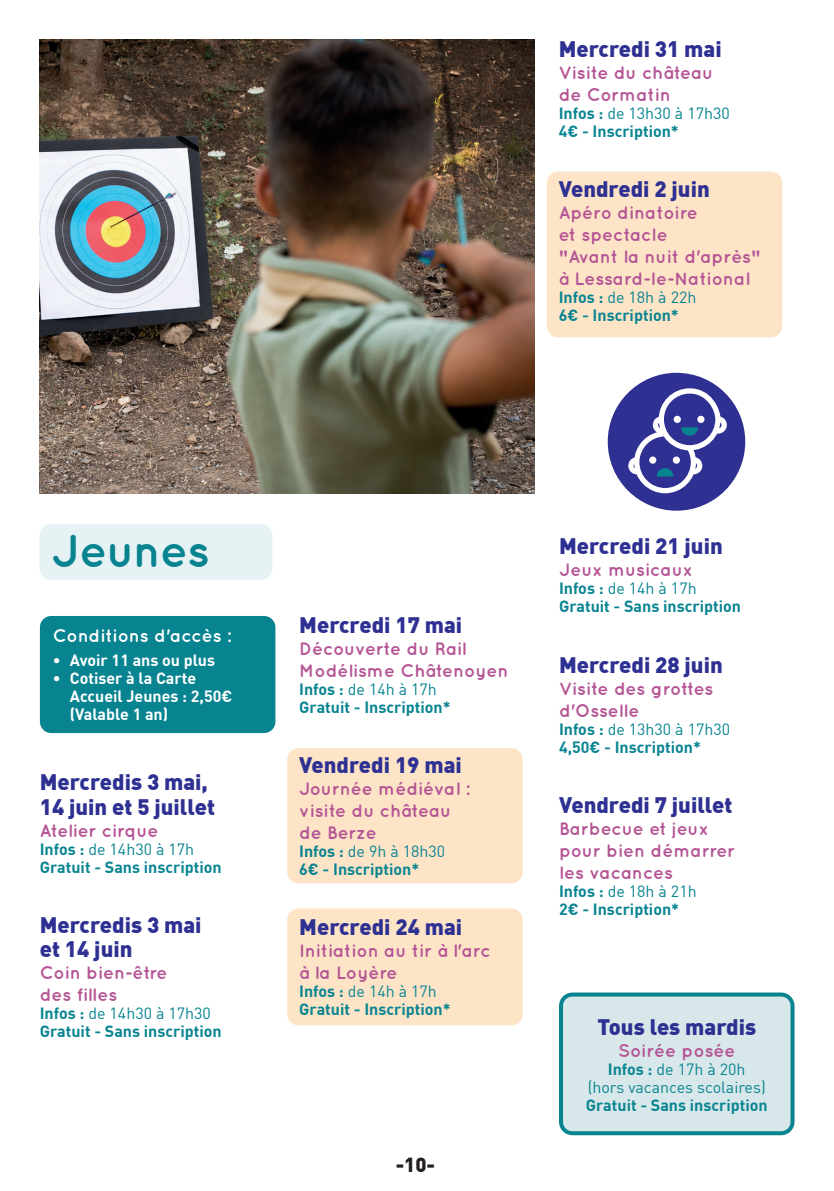
<style>
.page{position:relative;width:834px;height:1191px;background:#fff}
.page>*{position:absolute;margin:0;border:0;box-sizing:border-box;transform-origin:0 0}
.t1{font:700 46px "Quicksand";letter-spacing:-.02em;color:#088491}
.t2{font:900 22px/24px "DIN Offc";color:#2e3092}
.t3{font:900 20px "DIN Offc";color:#231f20}
.t4{font:700 18px/22px "Quicksand";color:#b55595}
.t5{font:700 18px "Quicksand";color:#fff}
.t6{font:700 16px/18px "DIN Offc";color:#088491}
.t7{font:700 16px/18px "DIN Offc";color:#fff}
.t8{font:16px/18px "DIN Offc";color:#088491;text-align:center}
.s1{font-weight:400}
.s2{font-family:"Source Sans Pro"}
.s3{font-weight:700}
</style>
<div class="page">
<hr style="left:833px;top:0;width:1px;height:1191px;background:#fcb332">
<div style="left:287px;top:908px;width:235px;height:117px;background:#fde4c7;border-radius:11px"></div>
<div style="left:546px;top:171px;width:236px;height:166px;background:#fde4c7;border-radius:11px"></div>
<div style="left:287px;top:748px;width:235px;height:135px;background:#fde4c7;border-radius:11px"></div>
<div style="left:558px;top:992px;width:236px;height:143px;background:#d7e7ea;border-radius:17px"></div>
<div style="left:559px;top:992px;width:235px;height:143px;border:4px solid #088491;border-radius:11px"></div>
<div style="left:39px;top:524px;width:233px;height:56px;background:#e6f2f4;border-radius:11px"></div>
<div style="left:40px;top:616px;width:235px;height:117px;background:#088491;border-radius:11px"></div>
<img style="left:40px;top:40px;width:494px;height:453px">
<div style="left:607px;top:373px;width:138px;height:138px;background:#2e3092;border-radius:50%"></div>
<svg style="left:628px;top:388px;width:99px;height:105px"></svg>
<h2 class="t2" style="left:558px;top:35px;width:164px">Mercredi 31 mai</h2>
<p class="t4" style="left:558px;top:61px;width:156px">Visite du château de Cormatin</p>
<p class="t6" style="left:558px;top:103px;width:172px">Infos : <span class="s1">de 13h30 à 17h30<br></span>4€ - Inscription*</p>
<h2 class="t2" style="left:558px;top:175px;width:152px">Vendredi 2 juin</h2>
<p class="t4" style="left:558px;top:201px;width:203px">Apéro dinatoire<br>et spectacle<br><span class="s2">"</span>Avant la nuit d'après<span class="s2">" </span>à Lessard-le-National</p>
<p class="t6" style="left:558px;top:287px;width:139px">Infos : <span class="s1">de 18h à 22h<br></span>6€ - Inscription*</p>
<h1 class="t1" style="left:51px;top:523px;width:160px">Jeunes</h1>
<p class="t5" style="left:53px;top:625px;width:180px">Conditions d'accès :</p>
<p class="t7" style="left:53px;top:651px;width:164px">• Avoir 11 ans ou plus</p>
<p class="t7" style="left:70px;top:669px;width:164px;text-indent:-17px">• Cotiser à la Carte<br>Accueil Jeunes : 2,50€ (Valable 1 an)</p>
<h2 class="t2" style="left:40px;top:769px;width:177px">Mercredis 3 mai,<br>14 juin et 5 juillet</h2>
<p class="t4" style="left:40px;top:818px;width:120px">Atelier cirque</p>
<p class="t6" style="left:40px;top:839px;width:183px">Infos : <span class="s1">de 14h30 à 17h<br></span>Gratuit - Sans inscription</p>
<h2 class="t2" style="left:40px;top:911px;width:163px">Mercredis 3 mai et 14 juin</h2>
<p class="t4" style="left:40px;top:960px;width:129px">Coin bien-être des filles</p>
<p class="t6" style="left:40px;top:1003px;width:183px">Infos : <span class="s1">de 14h30 à 17h30<br></span>Gratuit - Sans inscription</p>
<h2 class="t2" style="left:299px;top:611px;width:164px">Mercredi 17 mai</h2>
<p class="t4" style="left:299px;top:637px;width:210px">Découverte du Rail<br>Modélisme Châtenoyen</p>
<p class="t6" style="left:299px;top:679px;width:153px">Infos : <span class="s1">de 14h à 17h<br></span>Gratuit - Inscription*</p>
<h2 class="t2" style="left:299px;top:751px;width:164px">Vendredi 19 mai</h2>
<p class="t4" style="left:299px;top:777px;width:172px">Journée médiéval : visite du château de Berze</p>
<p class="t6" style="left:299px;top:841px;width:147px">Infos : <span class="s1">de 9h à 18h30<br></span>6€ - Inscription*</p>
<h2 class="t2" style="left:299px;top:913px;width:164px">Mercredi 24 mai</h2>
<p class="t4" style="left:299px;top:939px;width:193px">Initiation au tir à l'arc à la Loyère</p>
<p class="t6" style="left:299px;top:981px;width:153px">Infos : <span class="s1">de 14h à 17h<br></span>Gratuit - Inscription*</p>
<p class="t3" style="left:395px;top:1151px;width:41px">-10-</p>
<h2 class="t2" style="left:559px;top:533px;width:165px">Mercredi 21 juin</h2>
<p class="t4" style="left:559px;top:558px;width:135px">Jeux musicaux</p>
<p class="t6" style="left:559px;top:579px;width:183px">Infos : <span class="s1">de 14h à 17h<br></span>Gratuit - Sans inscription</p>
<h2 class="t2" style="left:559px;top:651px;width:165px">Mercredi 28 juin</h2>
<p class="t4" style="left:559px;top:676px;width:156px">Visite des grottes d'Osselle</p>
<p class="t6" style="left:559px;top:719px;width:172px">Infos : <span class="s1">de 13h30 à 17h30<br></span>4,50€ - Inscription*</p>
<h2 class="t2" style="left:559px;top:791px;width:175px">Vendredi 7 juillet</h2>
<p class="t4" style="left:559px;top:816px;width:178px">Barbecue et jeux pour bien démarrer les vacances</p>
<p class="t6" style="left:559px;top:881px;width:139px">Infos : <span class="s1">de 18h à 21h<br></span>2€ - Inscription*</p>
<h2 class="t2" style="left:597px;top:1013px;width:160px">Tous les mardis</h2>
<p class="t4" style="left:618px;top:1038px;width:119px">Soirée posée</p>
<p class="t8" style="left:587px;top:1059px;width:179px"><span class="s3">Infos :</span> de 17h à 20h (hors vacances scolaires)</p>
<p class="t6" style="left:585px;top:1095px;width:183px">Gratuit - Sans inscription</p>
</div>
